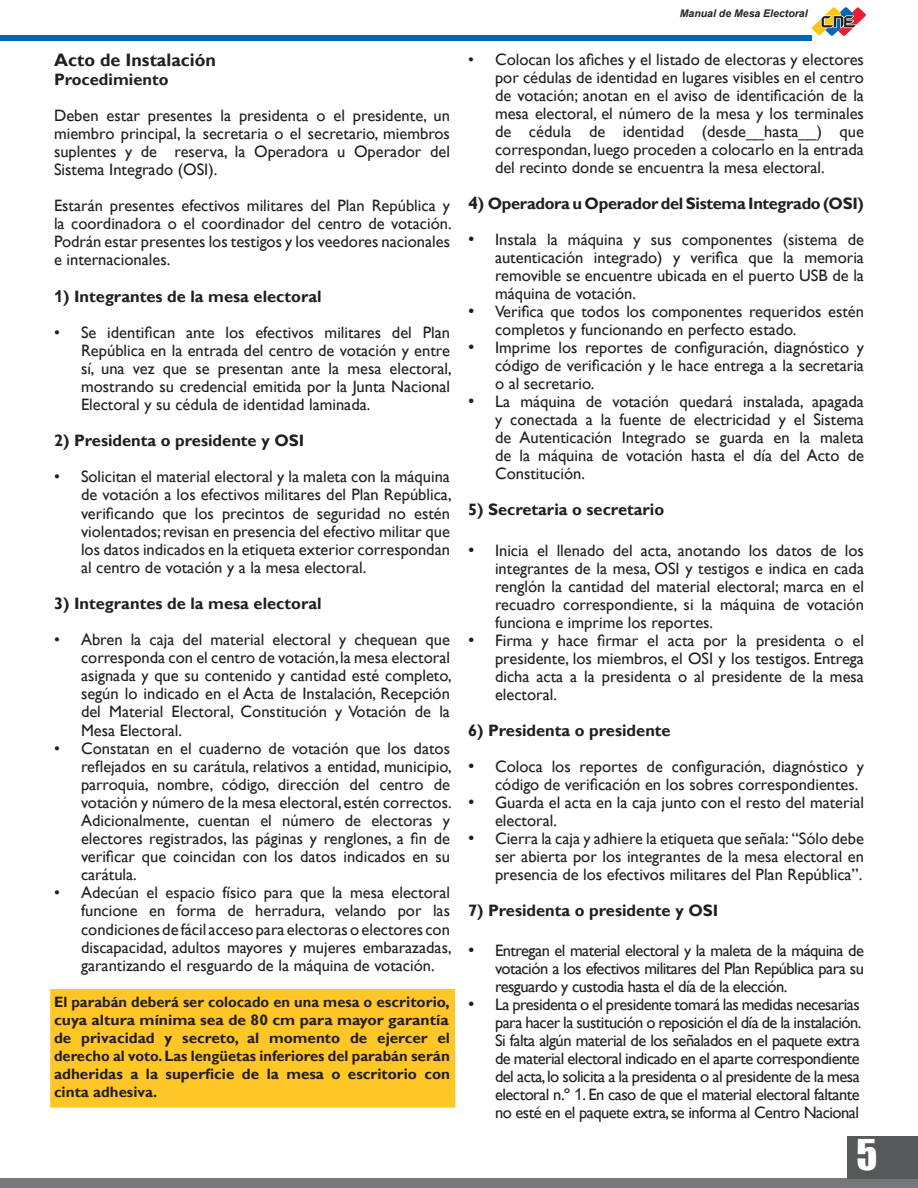
<style>
.page{position:relative;width:918px;height:1188px;background:#fff}
.page>*{position:absolute;margin:0;border:0;box-sizing:border-box;transform-origin:0 0}
.t1{font:39px "Impact";color:#fff}
.t2{font:700 18px "Gill Sans";color:#231f20}
.t3{font:16.5px/18px "Gill Sans";color:#231f20;text-align:justify}
.t4{font:700 16.5px "Gill Sans";color:#231f20}
.t5{font:700 16.5px "Gill Sans";letter-spacing:-.02em;color:#231f20}
.t6{font:700 15px/18.1px "Gill Sans";color:#231f20;text-align:justify}
.t7{font:700 15px "Gill Sans";color:#231f20;scale:1.05 1}
.t8{font:italic 700 10.5px "Arial";color:#231f20}
.s1{font-family:"Arial"}
.s2{font-size:18px}
</style>
<div class="page">
<div style="left:0;top:36px;width:812px;height:5px;background:#0166b3"></div>
<svg style="left:812px;top:7px;width:54px;height:29px"></svg>
<div style="left:0;top:1179px;width:918px;height:9px;background:#76787b"></div>
<div style="left:847px;top:1136px;width:71px;height:43px;background:#575859"></div>
<div style="left:50px;top:989px;width:405px;height:119px;background:#fec627"></div>
<p class="t2" style="left:54px;top:50px;width:164px">Acto de Instalación</p>
<p class="t4" style="left:54px;top:69px;width:116px">Procedimiento</p>
<p class="t3" style="left:54px;top:106px;width:398px">Deben estar presentes la presidenta o el presidente, un miembro principal, la secretaria o el secretario, miembros suplentes y de reserva, la Operadora u Operador del Sistema Integrado (OSI).</p>
<p class="t3" style="left:54px;top:197px;width:399px">Estarán presentes efectivos militares del Plan República y la coordinadora o el coordinador del centro de votación.<br>Podrán estar presentes los testigos y los veedores nacionales e internacionales.</p>
<p class="t4" style="left:54px;top:286px;width:269px"><span class="s1">1</span>) Integrantes de la mesa electoral</p>
<p class="t3" style="left:81px;top:323px;width:372px;text-indent:-27px">• Se identifican ante los efectivos militares del Plan República en la entrada del centro de votación y entre sí, una vez que se presentan ante la mesa electoral, mostrando su credencial emitida por la Junta Nacional Electoral y su cédula de identidad laminada.</p>
<p class="t4" style="left:54px;top:431px;width:252px">2) Presidenta o presidente y OSI</p>
<p class="t3" style="left:81px;top:468px;width:372px;text-indent:-27px">• Solicitan el material electoral y la maleta con la máquina de votación a los efectivos militares del Plan República, verificando que los precintos de seguridad no estén violentados; revisan en presencia del efectivo militar que los datos indicados en la etiqueta exterior correspondan al centro de votación y a la mesa electoral.</p>
<p class="t4" style="left:54px;top:593px;width:269px">3) Integrantes de la mesa electoral</p>
<p class="t3" style="left:81px;top:631px;width:372px;text-indent:-27px">• Abren la caja del material electoral y chequean que corresponda con el centro de votación, la mesa electoral asignada y que su contenido y cantidad esté completo, según lo indicado en el Acta de Instalación, Recepción del Material Electoral, Constitución y Votación de la Mesa Electoral.</p>
<p class="t3" style="left:81px;top:739px;width:372px;text-indent:-27px">• Constatan en el cuaderno de votación que los datos reflejados en su carátula, relativos a entidad, municipio, parroquia, nombre, código, dirección del centro de votación y número de la mesa electoral, estén correctos.<br>Adicionalmente, cuentan el número de electoras y electores registrados, las páginas y renglones, a fin de verificar que coincidan con los datos indicados en su carátula.</p>
<p class="t3" style="left:81px;top:884px;width:372px;text-indent:-27px">• Adecúan el espacio físico para que la mesa electoral funcione en forma de herradura, velando por las condiciones de fácil acceso para electoras o electores con discapacidad, adultos mayores y mujeres embarazadas, garantizando el resguardo de la máquina de votación.</p>
<p class="t6" style="left:54px;top:993px;width:397px">El parabán deberá ser colocado en una mesa o escritorio,</p>
<p class="t7" style="left:54px;top:1011px;width:378px">cuya altura mínima sea de 80 cm para mayor garantía</p>
<p class="t6" style="left:54px;top:1029px;width:398px">de privacidad y secreto, al momento de ejercer el derecho al voto. Las lengüetas inferiores del parabán serán adheridas a la superficie de la mesa o escritorio con cinta adhesiva.</p>
<p class="t8" style="left:680px;top:7px;width:129px">Manual de Mesa Electoral</p>
<p class="t3" style="left:495px;top:51px;width:371px;text-indent:-27px">• Colocan los afiches y el listado de electoras y electores por cédulas de identidad en lugares visibles en el centro de votación; anotan en el aviso de identificación de la mesa electoral, el número de la mesa y los terminales de cédula de identidad (desde__hasta__) que correspondan, luego proceden a colocarlo en la entrada del recinto donde se encuentra la mesa electoral.</p>
<p class="t5" style="left:468px;top:194px;width:398px"><span class="s2">4</span>) Operadora u Operador del Sistema Integrado (OSI)</p>
<p class="t3" style="left:495px;top:231px;width:371px;text-indent:-27px"><span class="s2">•</span> Instala la máquina y sus componentes (sistema de autenticación integrado) y verifica que la memoria removible se encuentre ubicada en el puerto USB de la máquina de votación.</p>
<p class="t3" style="left:495px;top:303px;width:371px;text-indent:-27px"><span class="s2">•</span> Verifica que todos los componentes requeridos estén completos y funcionando en perfecto estado.</p>
<p class="t3" style="left:495px;top:339px;width:371px;text-indent:-27px"><span class="s2">•</span> Imprime los reportes de configuración, diagnóstico y código de verificación y le hace entrega a la secretaria o al secretario.</p>
<p class="t3" style="left:495px;top:393px;width:371px;text-indent:-27px"><span class="s2">•</span> La máquina de votación quedará instalada, apagada y conectada a la fuente de electricidad y el Sistema de Autenticación Integrado se guarda en la maleta de la máquina de votación hasta el día del Acto de Constitución.</p>
<p class="t4" style="left:468px;top:500px;width:198px">5) Secretaria o secretario</p>
<p class="t3" style="left:495px;top:541px;width:371px;text-indent:-27px"><span class="s2">•</span> Inicia el llenado del acta, anotando los datos de los integrantes de la mesa, OSI y testigos e indica en cada renglón la cantidad del material electoral; marca en el recuadro correspondiente, si la máquina de votación funciona e imprime los reportes.</p>
<p class="t3" style="left:495px;top:631px;width:371px;text-indent:-27px"><span class="s2">•</span> Firma y hace firmar el acta por la presidenta o el presidente, los miembros, el OSI y los testigos. Entrega dicha acta a la presidenta o al presidente de la mesa electoral.</p>
<p class="t4" style="left:468px;top:720px;width:204px">6) Presidenta o presidente</p>
<p class="t3" style="left:495px;top:757px;width:371px;text-indent:-27px"><span class="s2">•</span> Coloca los reportes de configuración, diagnóstico y código de verificación en los sobres correspondientes.</p>
<p class="t3" style="left:495px;top:793px;width:371px;text-indent:-27px"><span class="s2">•</span> Guarda el acta en la caja junto con el resto del material electoral.</p>
<p class="t3" style="left:495px;top:829px;width:371px;text-indent:-27px"><span class="s2">•</span> Cierra la caja y adhiere la etiqueta que señala: “Sólo debe ser abierta por los integrantes de la mesa electoral en presencia de los efectivos militares del Plan República”.</p>
<p class="t4" style="left:468px;top:900px;width:252px">7) Presidenta o presidente y OSI</p>
<p class="t3" style="left:495px;top:942px;width:371px;text-indent:-27px"><span class="s2">•</span> Entregan el material electoral y la maleta de la máquina de votación a los efectivos militares del Plan República para su resguardo y custodia hasta el día de la elección.</p>
<p class="t3" style="left:495px;top:996px;width:368px;text-indent:-27px"><span class="s2">•</span> La presidenta o el presidente tomará las medidas necesarias para hacer la sustitución o reposición el día de la instalación.<br>Si falta algún material de los señalados en el paquete extra de material electoral indicado en el aparte correspondiente del acta, lo solicita a la presidenta o al presidente de la mesa electoral n.º <span class="s1">1</span>. En caso de que el material electoral faltante no esté en el paquete extra, se informa al Centro Nacional</p>
<h1 class="t1" style="left:857px;top:1125px;width:22px">5</h1>
</div>
